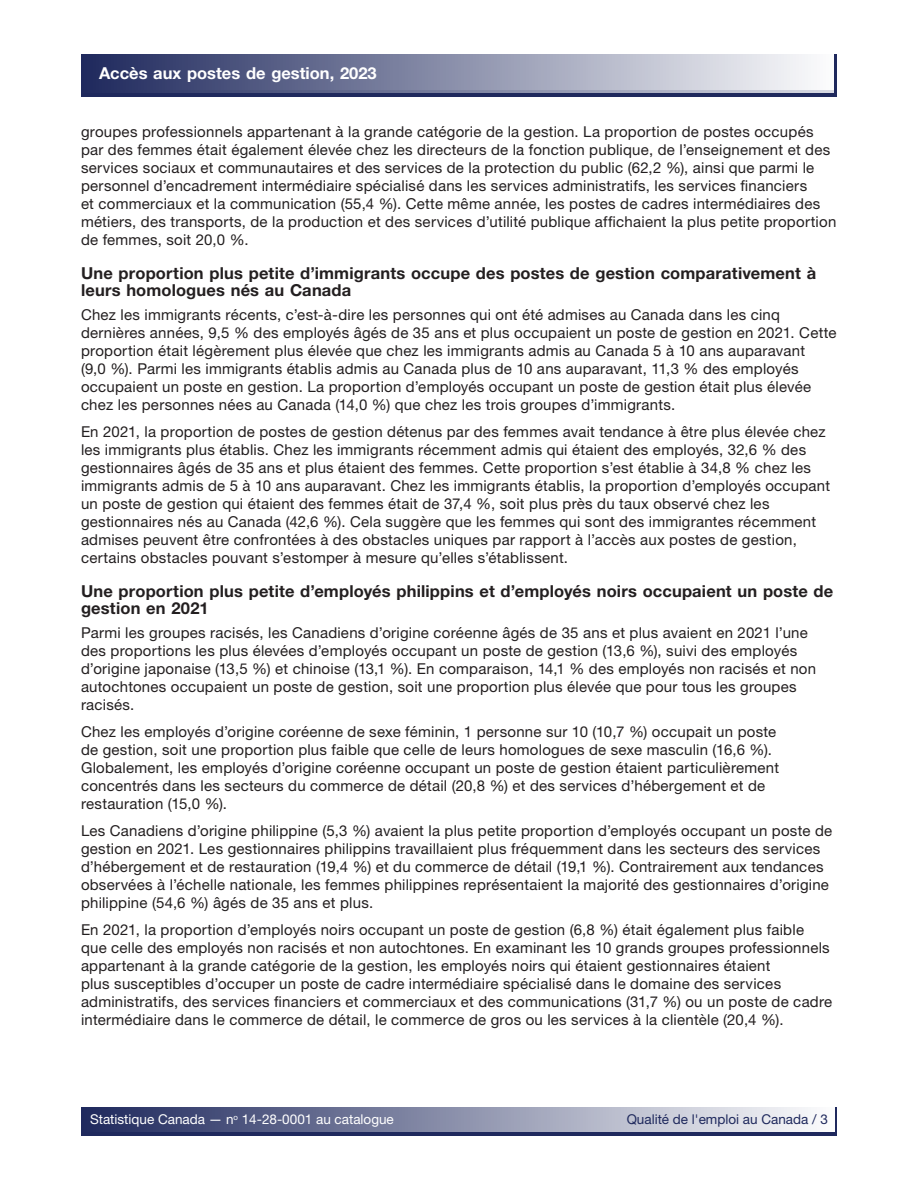
<style>
.page{position:relative;width:918px;height:1188px;background:#fff}
.page>*{position:absolute;margin:0;border:0;box-sizing:border-box;transform-origin:0 0}
.ART-subhead_2{font:700 16.5px/16.5px "Helvetica Neue LT Std";letter-spacing:.01em;color:#231f20}
.t1{font:700 16.5px "Helvetica Neue LT Std";color:#fff}
.BodyText{font:15px/18px "Helvetica Neue LT Std";letter-spacing:.015em;color:#231f20}
.t2{font:13.5px "Helvetica Neue LT Std";color:#fff}
.t3{font:13.5px "Helvetica Neue LT Std";color:#1f295d}
</style>
<div class="page">
<div style="left:81px;top:1131px;width:756px;height:5px;background:#1f295d"></div>
<div style="left:81px;top:1107px;width:756px;height:25px;background:linear-gradient(to right,#1f295d,#fafafb)"></div>
<svg style="left:836px;top:1107px;width:1px;height:25px"></svg>
<div style="left:81px;top:54px;width:756px;height:41px;background:linear-gradient(to right,#1d275c,#fcfdfd)"></div>
<div style="left:81px;top:92px;width:756px;height:6px;background:#1f295d"></div>
<svg style="left:81px;top:90px;width:754px;height:3px;background:#7c81a0"></svg>
<hr style="left:835px;top:54px;width:2px;height:41px;background:#1f295d">
<p class="t1" style="left:99px;top:63px;width:279px">Accès aux postes de gestion, 2023</p>
<p class="BodyText" style="left:81px;top:122px;width:757px">groupes professionnels appartenant à la grande catégorie de la gestion. La proportion de postes occupés par des femmes était également élevée chez les directeurs de la fonction publique, de l’enseignement et des services sociaux et communautaires et des services de la protection du public (62,2 %), ainsi que parmi le personnel d’encadrement intermédiaire spécialisé dans les services administratifs, les services financiers<br>et commerciaux et la communication (55,4 %). Cette même année, les postes de cadres intermédiaires des métiers, des transports, de la production et des services d’utilité publique affichaient la plus petite proportion de femmes, soit 20,0 %.</p>
<p class="ART-subhead_2" style="left:81px;top:265px;width:737px">Une proportion plus petite d’immigrants occupe des postes de gestion comparativement à leurs homologues nés au Canada</p>
<p class="BodyText" style="left:81px;top:305px;width:757px">Chez les immigrants récents, c’est-à-dire les personnes qui ont été admises au Canada dans les cinq dernières années, 9,5 % des employés âgés de 35 ans et plus occupaient un poste de gestion en 2021. Cette proportion était légèrement plus élevée que chez les immigrants admis au Canada 5 à 10 ans auparavant<br>(9,0 %). Parmi les immigrants établis admis au Canada plus de 10 ans auparavant, 11,3 % des employés occupaient un poste en gestion. La proportion d’employés occupant un poste de gestion était plus élevée chez les personnes nées au Canada (14,0 %) que chez les trois groupes d’immigrants.</p>
<p class="BodyText" style="left:81px;top:422px;width:751px">En 2021, la proportion de postes de gestion détenus par des femmes avait tendance à être plus élevée chez les immigrants plus établis. Chez les immigrants récemment admis qui étaient des employés, 32,6 % des gestionnaires âgés de 35 ans et plus étaient des femmes. Cette proportion s’est établie à 34,8 % chez les immigrants admis de 5 à 10 ans auparavant. Chez les immigrants établis, la proportion d’employés occupant un poste de gestion qui étaient des femmes était de 37,4 %, soit plus près du taux observé chez les gestionnaires nés au Canada (42,6 %). Cela suggère que les femmes qui sont des immigrantes récemment admises peuvent être confrontées à des obstacles uniques par rapport à l’accès aux postes de gestion, certains obstacles pouvant s’estomper à mesure qu’elles s’établissent.</p>
<p class="ART-subhead_2" style="left:81px;top:583px;width:754px">Une proportion plus petite d’employés philippins et d’employés noirs occupaient un poste de gestion en 2021</p>
<p class="BodyText" style="left:81px;top:623px;width:737px">Parmi les groupes racisés, les Canadiens d’origine coréenne âgés de 35 ans et plus avaient en 2021 l’une des proportions les plus élevées d’employés occupant un poste de gestion (13,6 %), suivi des employés d’origine japonaise (13,5 %) et chinoise (13,1 %). En comparaison, 14,1 % des employés non racisés et non autochtones occupaient un poste de gestion, soit une proportion plus élevée que pour tous les groupes racisés.</p>
<p class="BodyText" style="left:81px;top:722px;width:700px">Chez les employés d’origine coréenne de sexe féminin, 1 personne sur 10 (10,7 %) occupait un poste de gestion, soit une proportion plus faible que celle de leurs homologues de sexe masculin (16,6 %).<br>Globalement, les employés d’origine coréenne occupant un poste de gestion étaient particulièrement concentrés dans les secteurs du commerce de détail (20,8 %) et des services d’hébergement et de restauration (15,0 %).</p>
<p class="BodyText" style="left:81px;top:821px;width:753px">Les Canadiens d’origine philippine (5,3 %) avaient la plus petite proportion d’employés occupant un poste de gestion en 2021. Les gestionnaires philippins travaillaient plus fréquemment dans les secteurs des services d’hébergement et de restauration (19,4 %) et du commerce de détail (19,1 %). Contrairement aux tendances observées à l’échelle nationale, les femmes philippines représentaient la majorité des gestionnaires d’origine philippine (54,6 %) âgés de 35 ans et plus.</p>
<p class="BodyText" style="left:81px;top:920px;width:753px">En 2021, la proportion d’employés noirs occupant un poste de gestion (6,8 %) était également plus faible que celle des employés non racisés et non autochtones. En examinant les 10 grands groupes professionnels appartenant à la grande catégorie de la gestion, les employés noirs qui étaient gestionnaires étaient<br>plus susceptibles d’occuper un poste de cadre intermédiaire spécialisé dans le domaine des services administratifs, des services financiers et commerciaux et des communications (31,7 %) ou un poste de cadre intermédiaire dans le commerce de détail, le commerce de gros ou les services à la clientèle (20,4 %).</p>
<p class="t2" style="left:90px;top:1111px;width:305px">Statistique Canada — n<sup>o</sup> 14-28-0001 au catalogue</p>
<p class="t3" style="left:627px;top:1111px;width:203px">Qualité de l'emploi au Canada / 3</p>
</div>
